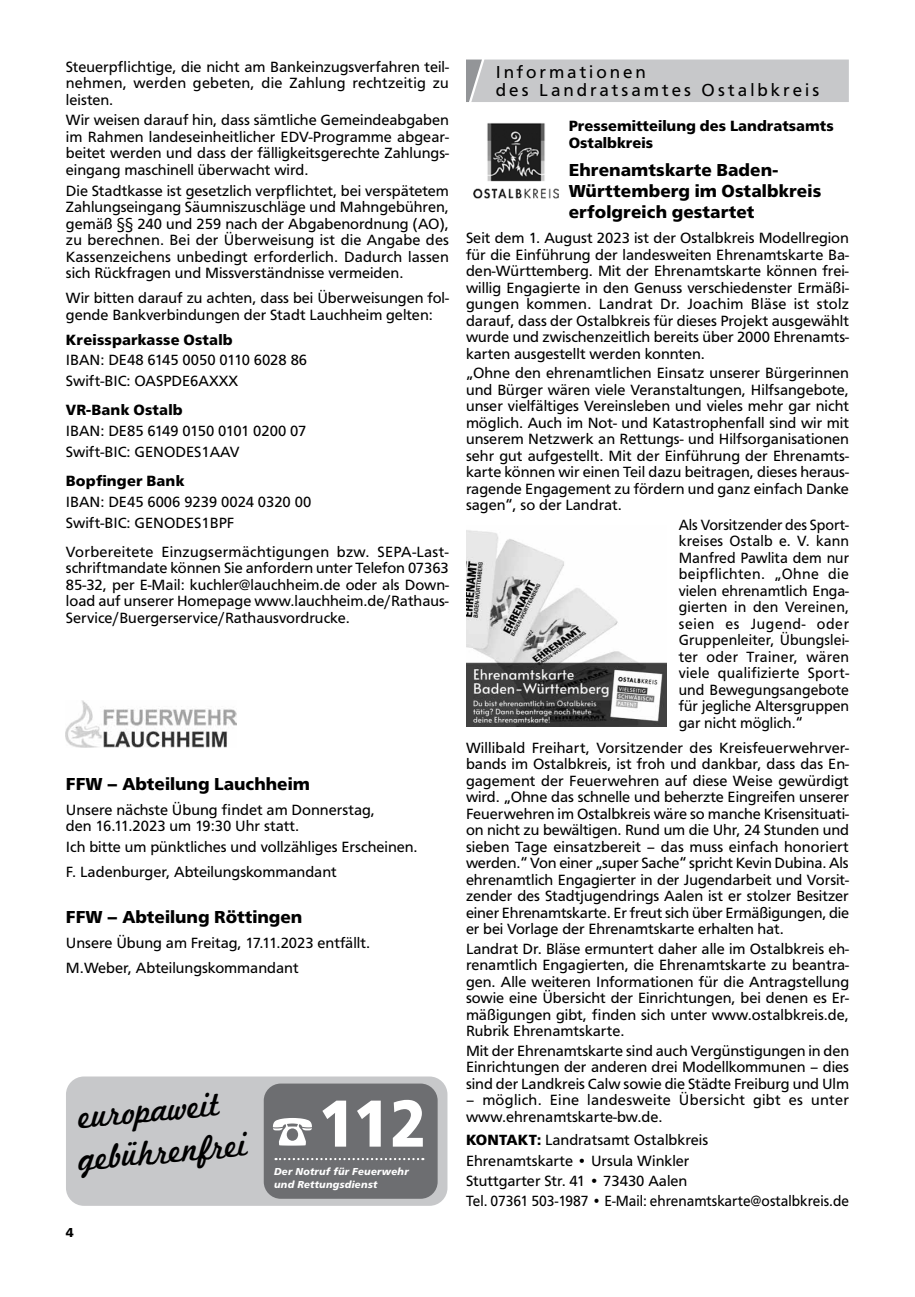
<style>
.page{position:relative;width:915px;height:1297px;background:#fff}
.page>*{position:absolute;margin:0;border:0;box-sizing:border-box;transform-origin:0 0}
.t1{font:700 69px "Frutus T";color:#fff;scale:.9 1}
.t2{font:36px/42.3px "Marketing Script";color:#000;scale:.93 1}
.t3{font:700 18px/21px "Frutus T";color:#000}
.t4{font:18px/17.2px "Frutus T";letter-spacing:.165em;color:#000}
.t5{font:18px "Frutus T";letter-spacing:.165em;color:#000;scale:.96 1}
.t6{font:15.3px/16.5px "Frutus T";color:#000;text-align:justify}
.t7{font:700 15.3px/16.5px "Frutus T";color:#000}
.t8{font:15.3px/16.5px "Frutus T";letter-spacing:.02em;color:#000}
.t9{font:700 13.5px "Frutus T";color:#000}
.t10{font:italic 700 10.5px/13.5px "Frutus T";letter-spacing:.02em;color:#fff}
.s1{font-weight:700}
</style>
<div class="page">
<img style="left:66px;top:701px;width:170px;height:46px">
<div style="left:466px;top:60px;width:382px;height:42px;background:#c7c8ca"></div>
<div style="left:487px;top:71px;width:357px;height:21px;background:#c7c8ca"></div>
<img style="left:473px;top:123px;width:86px;height:76px">
<img style="left:466px;top:530px;width:199px;height:197px">
<div style="left:66px;top:1076px;width:381px;height:130px;background:#c7c8ca;border-radius:18px"></div>
<div style="left:264px;top:1083px;width:173px;height:116px;background:#6d6e71;border-radius:17px"></div>
<svg style="left:275px;top:1158px;width:148px;height:2px"></svg>
<p class="t6" style="left:66px;top:58px;width:384px">Steuerpflichtige, die nicht am Bankeinzugsverfahren teil&shy;nehmen, werden gebeten, die Zahlung rechtzeitig zu leisten.</p>
<p class="t6" style="left:66px;top:112px;width:384px">Wir weisen darauf hin, dass sämtliche Gemeindeabgaben im Rahmen landeseinheitlicher EDV-Programme abgear&shy;beitet werden und dass der fälligkeitsgerechte Zahlungs&shy;eingang maschinell überwacht wird.</p>
<p class="t6" style="left:66px;top:182px;width:384px">Die Stadtkasse ist gesetzlich verpflichtet, bei verspätetem Zahlungseingang Säumniszuschläge und Mahngebühren, gemäß §§ 240 und 259 nach der Abgabenordnung (AO), zu berechnen. Bei der Überweisung ist die Angabe des Kassenzeichens unbedingt erforderlich. Dadurch lassen sich Rückfragen und Missverständnisse vermeiden.</p>
<p class="t6" style="left:66px;top:289px;width:384px">Wir bitten darauf zu achten, dass bei Überweisungen fol&shy;gende Bankverbindungen der Stadt Lauchheim gelten:</p>
<p class="t7" style="left:66px;top:331px;width:168px">Kreissparkasse Ostalb</p>
<p class="t6" style="left:66px;top:350px;width:243px;line-height:20.7px">IBAN: DE48 6145 0050 0110 6028 86<br>Swift-BIC: OASPDE6AXXX</p>
<p class="t7" style="left:66px;top:402px;width:118px">VR-Bank Ostalb</p>
<p class="t6" style="left:66px;top:420px;width:242px;line-height:20.7px">IBAN: DE85 6149 0150 0101 0200 07<br>Swift-BIC: GENODES1AAV</p>
<p class="t7" style="left:66px;top:473px;width:120px">Bopfinger Bank</p>
<p class="t6" style="left:66px;top:491px;width:247px;line-height:20.7px">IBAN: DE45 6006 9239 0024 0320 00<br>Swift-BIC: GENODES1BPF</p>
<p class="t6" style="left:66px;top:543px;width:384px">Vorbereitete Einzugsermächtigungen bzw. SEPA-Last&shy;schriftmandate können Sie anfordern unter Telefon 07363<br>85-32, per E-Mail: kuchler@lauchheim.de oder als Down&shy;load auf unserer Homepage www.lauchheim.de/Rathaus-Service/Buergerservice/Rathausvordrucke.</p>
<p class="t3" style="left:66px;top:773px;width:245px">FFW – Abteilung Lauchheim</p>
<p class="t6" style="left:66px;top:801px;width:310px">Unsere nächste Übung findet am Donnerstag, den 16.11.2023 um 19:30 Uhr statt.</p>
<p class="t6" style="left:66px;top:834px;width:353px;line-height:25px">Ich bitte um pünktliches und vollzähliges Erscheinen.<br>F. Ladenburger, Abteilungskommandant</p>
<p class="t3" style="left:66px;top:907px;width:238px">FFW – Abteilung Röttingen</p>
<p class="t6" style="left:66px;top:931px;width:306px;line-height:25px">Unsere Übung am Freitag, 17.11.2023 entfällt.<br>M.Weber, Abteilungskommandant</p>
<h2 class="t2" style="left:73px;top:1098px;width:183px;rotate:-5deg">europaweit gebührenfrei</h2>
<h1 class="t1" style="left:271px;top:1083px;width:174px">☎112</h1>
<p class="t10" style="left:274px;top:1164px;width:136px">Der Notruf für Feuerwehr und Rettungsdienst</p>
<p class="t9" style="left:66px;top:1225px;width:9px">4</p>
<p class="t4" style="left:495px;top:64px;width:325px">Informationen<br>des Landratsamtes Ostalbkreis</p>
<p class="t7" style="left:568px;top:118px;width:266px">Pressemitteilung des Landratsamts<br>Ostalbkreis</p>
<p class="t3" style="left:568px;top:159px;width:254px">Ehrenamtskarte Baden-<br>Württemberg im Ostalbkreis erfolgreich gestartet</p>
<p class="t6" style="left:466px;top:229px;width:384px">Seit dem 1. August 2023 ist der Ostalbkreis Modellregion für die Einführung der landesweiten Ehrenamtskarte Ba&shy;den-Württemberg. Mit der Ehrenamtskarte können frei&shy;willig Engagierte in den Genuss verschiedenster Ermäßi&shy;gungen kommen. Landrat Dr. Joachim Bläse ist stolz darauf, dass der Ostalbkreis für dieses Projekt ausgewählt wurde und zwischenzeitlich bereits über 2000 Ehrenamts&shy;karten ausgestellt werden konnten.</p>
<p class="t6" style="left:466px;top:364px;width:384px">„Ohne den ehrenamtlichen Einsatz unserer Bürgerinnen und Bürger wären viele Veranstaltungen, Hilfsangebote, unser vielfältiges Vereinsleben und vieles mehr gar nicht möglich. Auch im Not- und Katastrophenfall sind wir mit unserem Netzwerk an Rettungs- und Hilfsorganisationen sehr gut aufgestellt. Mit der Einführung der Ehrenamts&shy;karte können wir einen Teil dazu beitragen, dieses heraus&shy;ragende Engagement zu fördern und ganz einfach Danke sagen“, so der Landrat.</p>
<p class="t6" style="left:678px;top:516px;width:172px">Als Vorsitzender des Sport&shy;kreises Ostalb e. V. kann Manfred Pawlita dem nur beipflichten. „Ohne die vielen ehrenamtlich Enga&shy;gierten in den Vereinen, seien es Jugend- oder Gruppenleiter, Übungslei&shy;ter oder Trainer, wären viele qualifizierte Sport&shy;und Bewegungsangebote für jegliche Altersgruppen gar nicht möglich.“</p>
<p class="t6" style="left:466px;top:739px;width:384px">Willibald Freihart, Vorsitzender des Kreisfeuerwehrver&shy;bands im Ostalbkreis, ist froh und dankbar, dass das En&shy;gagement der Feuerwehren auf diese Weise gewürdigt wird. „Ohne das schnelle und beherzte Eingreifen unserer Feuerwehren im Ostalbkreis wäre so manche Krisensituati&shy;on nicht zu bewältigen. Rund um die Uhr, 24 Stunden und sieben Tage einsatzbereit – das muss einfach honoriert werden.“ Von einer „super Sache“ spricht Kevin Dubina. Als ehrenamtlich Engagierter in der Jugendarbeit und Vorsit&shy;zender des Stadtjugendrings Aalen ist er stolzer Besitzer einer Ehrenamtskarte. Er freut sich über Ermäßigungen, die er bei Vorlage der Ehrenamtskarte erhalten hat.</p>
<p class="t6" style="left:466px;top:940px;width:384px">Landrat Dr. Bläse ermuntert daher alle im Ostalbkreis eh&shy;renamtlich Engagierten, die Ehrenamtskarte zu beantra&shy;gen. Alle weiteren Informationen für die Antragstellung sowie eine Übersicht der Einrichtungen, bei denen es Er&shy;mäßigungen gibt, finden sich unter www.ostalbkreis.de, Rubrik Ehrenamtskarte.</p>
<p class="t6" style="left:466px;top:1042px;width:384px">Mit der Ehrenamtskarte sind auch Vergünstigungen in den Einrichtungen der anderen drei Modellkommunen – dies sind der Landkreis Calw sowie die Städte Freiburg und Ulm</p>
<p class="t8" style="left:466px;top:1091px;width:384px">– möglich. Eine landesweite Übersicht gibt es unter www.ehrenamtskarte-bw.de.</p>
<p class="t6" style="left:466px;top:1130px;width:384px;line-height:20.2px;text-align:left"><span class="s1">KONTAKT:</span> Landratsamt Ostalbkreis<br>Ehrenamtskarte • Ursula Winkler<br>Stuttgarter Str. 41 • 73430 Aalen<br>Tel. 07361 503-1987 • E-Mail: ehrenamtskarte@ostalbkreis.de</p>
<p class="t5" style="left:495px;top:70px;width:242px">Aus dem Gemeinderat</p>
</div>
